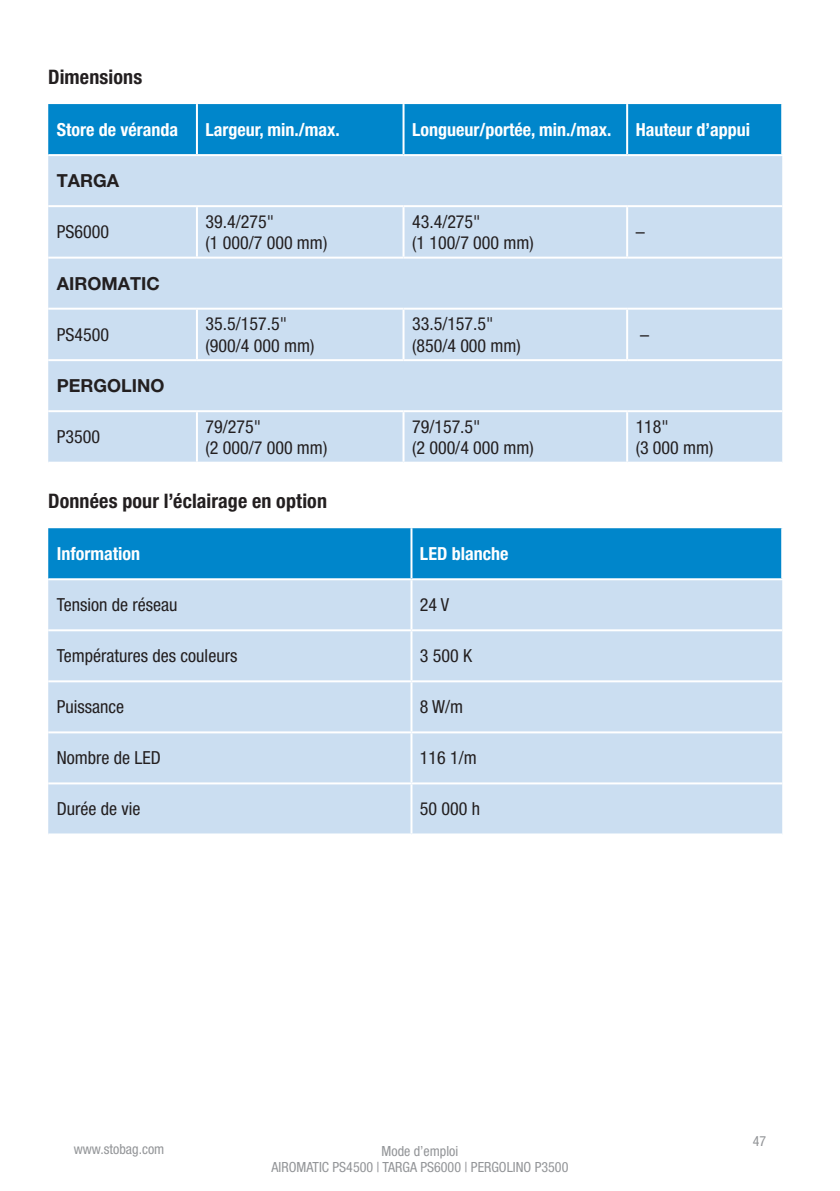
<style>
.page{position:relative;width:840px;height:1191px;background:#fff}
.page>*{position:absolute;margin:0;border:0;box-sizing:border-box;transform-origin:0 0}
.t1{font:700 condensed 20px "Helvetica Neue LT Pro";letter-spacing:.005em;color:#231f20}
.t2{font:condensed 18px/21.6px "Helvetica Neue LT Pro";color:#231f20}
.t3{font:700 condensed 18px "Helvetica Neue LT Pro";color:#fff}
.t4{font:700 18px "Helvetica Neue LT Pro";color:#231f20}
.t5{font:condensed 14px/16.8px "Helvetica Neue LT Pro";color:#939598;text-align:center}
</style>
<div class="page">
<div style="left:48px;top:104px;width:732px;height:50px;background:#0086cb"></div>
<div style="left:48px;top:156px;width:733px;height:306px;background:#cbdef1"></div>
<hr style="left:48px;top:205px;width:149px;height:2px;background:#fff">
<hr style="left:197px;top:205px;width:206px;height:2px;background:#fff">
<hr style="left:403px;top:205px;width:223px;height:2px;background:#fff">
<hr style="left:626px;top:205px;width:155px;height:2px;background:#fff">
<hr style="left:48px;top:257px;width:149px;height:2px;background:#fff">
<hr style="left:197px;top:257px;width:206px;height:2px;background:#fff">
<hr style="left:403px;top:257px;width:223px;height:2px;background:#fff">
<hr style="left:626px;top:257px;width:155px;height:2px;background:#fff">
<hr style="left:48px;top:308px;width:149px;height:2px;background:#fff">
<hr style="left:197px;top:308px;width:206px;height:2px;background:#fff">
<hr style="left:403px;top:308px;width:223px;height:2px;background:#fff">
<hr style="left:626px;top:308px;width:155px;height:2px;background:#fff">
<hr style="left:48px;top:359px;width:149px;height:2px;background:#fff">
<hr style="left:197px;top:359px;width:206px;height:2px;background:#fff">
<hr style="left:403px;top:359px;width:223px;height:2px;background:#fff">
<hr style="left:626px;top:359px;width:155px;height:2px;background:#fff">
<hr style="left:48px;top:410px;width:149px;height:2px;background:#fff">
<hr style="left:197px;top:410px;width:206px;height:2px;background:#fff">
<hr style="left:403px;top:410px;width:223px;height:2px;background:#fff">
<hr style="left:626px;top:410px;width:155px;height:2px;background:#fff">
<hr style="left:402px;top:207px;width:2px;height:50px;background:#fff">
<hr style="left:402px;top:310px;width:2px;height:49px;background:#fff">
<hr style="left:402px;top:412px;width:2px;height:50px;background:#fff">
<hr style="left:196px;top:207px;width:2px;height:50px;background:#fff">
<hr style="left:625px;top:207px;width:2px;height:50px;background:#fff">
<hr style="left:196px;top:310px;width:2px;height:49px;background:#fff">
<hr style="left:625px;top:310px;width:2px;height:49px;background:#fff">
<hr style="left:196px;top:412px;width:2px;height:50px;background:#fff">
<hr style="left:625px;top:412px;width:2px;height:50px;background:#fff">
<hr style="left:196px;top:104px;width:2px;height:50px;background:#fff">
<hr style="left:402px;top:104px;width:2px;height:50px;background:#fff">
<hr style="left:625px;top:104px;width:2px;height:50px;background:#fff">
<div style="left:48px;top:528px;width:732px;height:50px;background:#0086cb"></div>
<div style="left:48px;top:580px;width:733px;height:253px;background:#cbdef1"></div>
<hr style="left:410px;top:580px;width:2px;height:49px;background:#fff">
<hr style="left:411px;top:629px;width:370px;height:2px;background:#fff">
<hr style="left:411px;top:680px;width:370px;height:2px;background:#fff">
<hr style="left:410px;top:682px;width:2px;height:49px;background:#fff">
<hr style="left:411px;top:731px;width:370px;height:2px;background:#fff">
<hr style="left:48px;top:629px;width:363px;height:2px;background:#fff">
<hr style="left:410px;top:631px;width:2px;height:49px;background:#fff">
<hr style="left:48px;top:680px;width:363px;height:2px;background:#fff">
<hr style="left:48px;top:731px;width:363px;height:2px;background:#fff">
<hr style="left:410px;top:733px;width:2px;height:49px;background:#fff">
<hr style="left:410px;top:784px;width:2px;height:49px;background:#fff">
<hr style="left:410px;top:528px;width:2px;height:50px;background:#fff">
<hr style="left:48px;top:782px;width:363px;height:2px;background:#fff">
<hr style="left:411px;top:782px;width:370px;height:2px;background:#fff">
<p class="t1" style="left:48px;top:65px;width:95px">Dimensions</p>
<p class="t3" style="left:57px;top:119px;width:123px">Store de véranda</p>
<p class="t3" style="left:205px;top:119px;width:134px">Largeur, min./max.</p>
<p class="t3" style="left:412px;top:119px;width:199px">Longueur/portée, min./max.</p>
<p class="t3" style="left:635px;top:119px;width:116px">Hauteur d’appui</p>
<p class="t4" style="left:57px;top:169px;width:64px">TARGA</p>
<p class="t2" style="left:57px;top:221px;width:54px">PS6000</p>
<p class="t2" style="left:205px;top:210px;width:123px">39.4/275"<br>(1 000/7 000 mm)</p>
<p class="t2" style="left:412px;top:210px;width:123px">43.4/275"<br>(1 100/7 000 mm)</p>
<p class="t2" style="left:635px;top:221px;width:10px">–</p>
<p class="t4" style="left:57px;top:272px;width:104px">AIROMATIC</p>
<p class="t2" style="left:57px;top:323px;width:54px">PS4500</p>
<p class="t2" style="left:205px;top:313px;width:110px">35.5/157.5" (900/4 000 mm)</p>
<p class="t2" style="left:412px;top:313px;width:110px">33.5/157.5" (850/4 000 mm)</p>
<p class="t2" style="left:639px;top:323px;width:10px">–</p>
<p class="t4" style="left:57px;top:374px;width:109px">PERGOLINO</p>
<p class="t2" style="left:57px;top:426px;width:45px">P3500</p>
<p class="t2" style="left:205px;top:415px;width:123px">79/275"<br>(2 000/7 000 mm)</p>
<p class="t2" style="left:412px;top:415px;width:123px">79/157.5"<br>(2 000/4 000 mm)</p>
<p class="t2" style="left:635px;top:415px;width:79px">118"<br>(3 000 mm)</p>
<p class="t1" style="left:48px;top:489px;width:280px">Données pour l’éclairage en option</p>
<p class="t3" style="left:57px;top:543px;width:85px">Information</p>
<p class="t3" style="left:420px;top:543px;width:90px">LED blanche</p>
<p class="t2" style="left:57px;top:594px;width:122px">Tension de réseau</p>
<p class="t2" style="left:420px;top:594px;width:31px">24 V</p>
<p class="t2" style="left:57px;top:645px;width:182px">Températures des couleurs</p>
<p class="t2" style="left:420px;top:645px;width:54px">3 500 K</p>
<p class="t2" style="left:57px;top:696px;width:69px">Puissance</p>
<p class="t2" style="left:420px;top:696px;width:45px">8 W/m</p>
<p class="t2" style="left:57px;top:747px;width:105px">Nombre de LED</p>
<p class="t2" style="left:420px;top:747px;width:58px">116 1/m</p>
<p class="t2" style="left:57px;top:798px;width:85px">Durée de vie</p>
<p class="t2" style="left:420px;top:798px;width:62px">50 000 h</p>
<p class="t5" style="left:74px;top:1140px;width:92px">www.stobag.com</p>
<p class="t5" style="left:271px;top:1142px;width:298px">Mode d’emploi<br>AIROMATIC PS4500 | TARGA PS6000 | PERGOLINO P3500</p>
<p class="t5" style="left:752px;top:1132px;width:15px">47</p>
</div>
